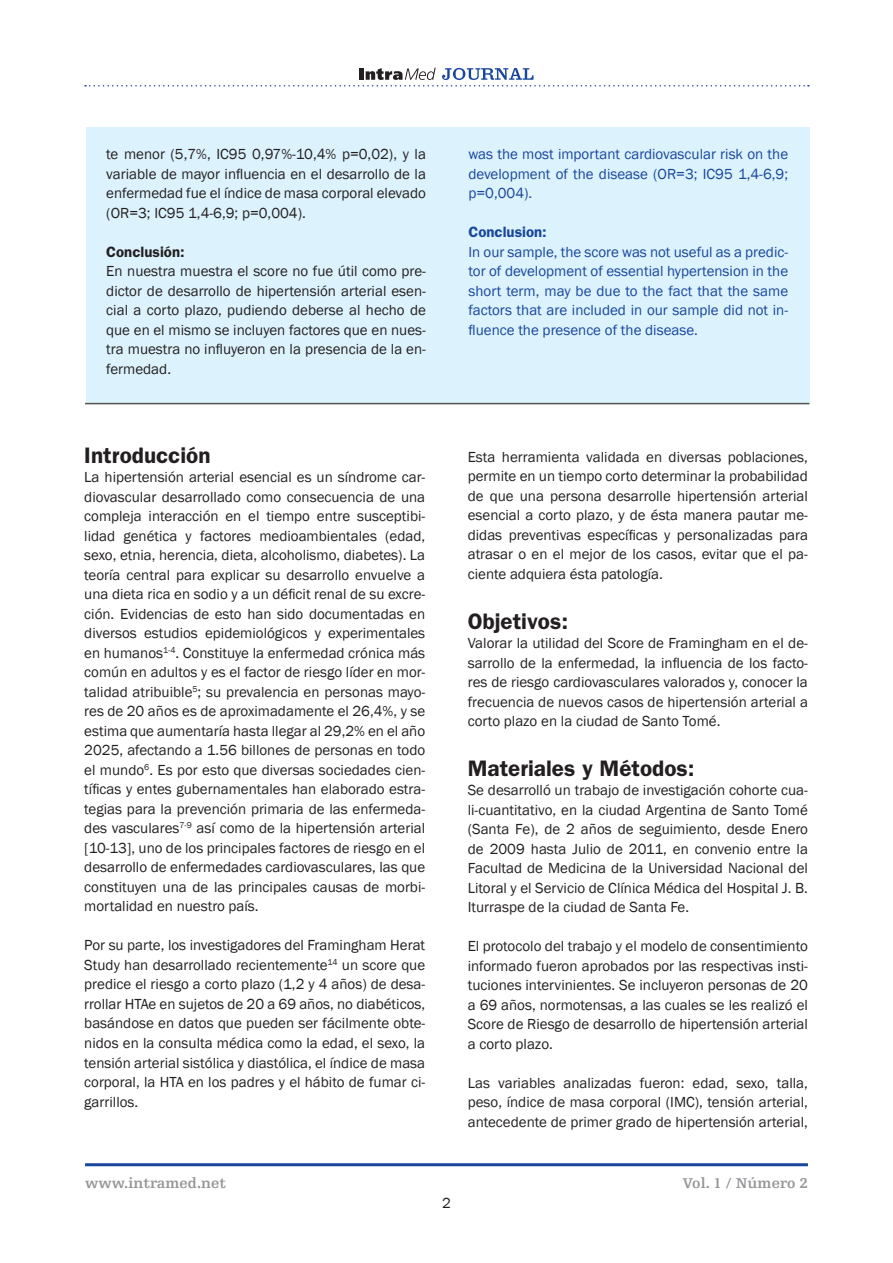
<style>
.page{position:relative;width:893px;height:1263px;background:#fff}
.page>*{position:absolute;margin:0;border:0;box-sizing:border-box;transform-origin:0 0}
.t1{font:600 22.5px "Franklin Gothic";color:#231f20}
.t2{font:15px/19.5px "Franklin Gothic";color:#231f20;text-align:justify}
.t3{font:15px/19.5px "Franklin Gothic";color:#18469d;text-align:justify}
.t4{font:700 15px "Egyptienne F";color:#939598}
.t5{font:600 15px "Franklin Gothic";color:#231f20}
.t6{font:600 15px "Franklin Gothic";color:#18469d}
</style>
<div class="page">
<hr style="left:85px;top:1163px;width:723px;height:3px;background:#18469d">
<svg style="left:85px;top:68px;width:724px;height:19px"></svg>
<div style="left:86px;top:128px;width:723px;height:275px;background:#dcf2fc"></div>
<hr style="left:85px;top:403px;width:724px;height:1px;background:#555252">
<p class="t2" style="left:106px;top:145px;width:321px">te menor (5,7%, IC95 0,97%-10,4% p=0,02), y la variable de mayor influencia en el desarrollo de la enfermedad fue el índice de masa corporal elevado (OR=3; IC95 1,4-6,9; p=0,004).</p>
<p class="t5" style="left:106px;top:243px;width:80px">Conclusión:</p>
<p class="t2" style="left:106px;top:262px;width:321px">En nuestra muestra el score no fue útil como pre&shy;dictor de desarrollo de hipertensión arterial esen&shy;cial a corto plazo, pudiendo deberse al hecho de que en el mismo se incluyen factores que en nues&shy;tra muestra no influyeron en la presencia de la en&shy;fermedad.</p>
<h1 class="t1" style="left:84px;top:442px;width:128px">Introducción</h1>
<p class="t2" style="left:84px;top:468px;width:342px">La hipertensión arterial esencial es un síndrome car&shy;diovascular desarrollado como consecuencia de una compleja interacción en el tiempo entre susceptibi&shy;lidad genética y factores medioambientales (edad, sexo, etnia, herencia, dieta, alcoholismo, diabetes). La teoría central para explicar su desarrollo envuelve a una dieta rica en sodio y a un déficit renal de su excre&shy;ción. Evidencias de esto han sido documentadas en diversos estudios epidemiológicos y experimentales en humanos<sup>1-4</sup>. Constituye la enfermedad crónica más común en adultos y es el factor de riesgo líder en mor&shy;talidad atribuible<sup>5</sup>; su prevalencia en personas mayo&shy;res de 20 años es de aproximadamente el 26,4%, y se estima que aumentaría hasta llegar al 29,2% en el año 2025, afectando a 1.56 billones de personas en todo el mundo<sup>6</sup>. Es por esto que diversas sociedades cien&shy;tíficas y entes gubernamentales han elaborado estra&shy;tegias para la prevención primaria de las enfermeda&shy;des vasculares<sup>7-9</sup> así como de la hipertensión arterial [10-13], uno de los principales factores de riesgo en el desarrollo de enfermedades cardiovasculares, las que constituyen una de las principales causas de morbi&shy;mortalidad en nuestro país.</p>
<p class="t2" style="left:84px;top:936px;width:342px">Por su parte, los investigadores del Framingham Herat Study han desarrollado recientemente<sup>14</sup> un score que predice el riesgo a corto plazo (1,2 y 4 años) de desa&shy;rrollar HTAe en sujetos de 20 a 69 años, no diabéticos, basándose en datos que pueden ser fácilmente obte&shy;nidos en la consulta médica como la edad, el sexo, la tensión arterial sistólica y diastólica, el índice de masa corporal, la HTA en los padres y el hábito de fumar ci&shy;garrillos.</p>
<p class="t3" style="left:468px;top:145px;width:321px">was the most important cardiovascular risk on the development of the disease (OR=3; IC95 1,4-6,9; p=0,004).</p>
<p class="t6" style="left:468px;top:223px;width:80px">Conclusion:</p>
<p class="t3" style="left:468px;top:242px;width:321px">In our sample, the score was not useful as a predic&shy;tor of development of essential hypertension in the short term, may be due to the fact that the same factors that are included in our sample did not in&shy;fluence the presence of the disease.</p>
<p class="t2" style="left:468px;top:447px;width:342px">Esta herramienta validada en diversas poblaciones, permite en un tiempo corto determinar la probabilidad de que una persona desarrolle hipertensión arterial esencial a corto plazo, y de ésta manera pautar me&shy;didas preventivas específicas y personalizadas para atrasar o en el mejor de los casos, evitar que el pa&shy;ciente adquiera ésta patología.</p>
<h1 class="t1" style="left:468px;top:607px;width:102px">Objetivos:</h1>
<p class="t2" style="left:468px;top:633px;width:342px">Valorar la utilidad del Score de Framingham en el de&shy;sarrollo de la enfermedad, la influencia de los facto&shy;res de riesgo cardiovasculares valorados y, conocer la frecuencia de nuevos casos de hipertensión arterial a corto plazo en la ciudad de Santo Tomé.</p>
<h1 class="t1" style="left:468px;top:754px;width:228px">Materiales y Métodos:</h1>
<p class="t2" style="left:468px;top:780px;width:342px">Se desarrolló un trabajo de investigación cohorte cua&shy;li-cuantitativo, en la ciudad Argentina de Santo Tomé (Santa Fe), de 2 años de seguimiento, desde Enero de 2009 hasta Julio de 2011, en convenio entre la Facultad de Medicina de la Universidad Nacional del Litoral y el Servicio de Clínica Médica del Hospital J. B.<br>Iturraspe de la ciudad de Santa Fe.</p>
<p class="t2" style="left:468px;top:936px;width:342px">El protocolo del trabajo y el modelo de consentimiento informado fueron aprobados por las respectivas insti&shy;tuciones intervinientes. Se incluyeron personas de 20 a 69 años, normotensas, a las cuales se les realizó el Score de Riesgo de desarrollo de hipertensión arterial a corto plazo.</p>
<p class="t2" style="left:468px;top:1073px;width:342px">Las variables analizadas fueron: edad, sexo, talla, peso, índice de masa corporal (IMC), tensión arterial, antecedente de primer grado de hipertensión arterial,</p>
<p class="t4" style="left:85px;top:1175px;width:143px">www.intramed.net</p>
<p class="t4" style="left:683px;top:1175px;width:127px">Vol. 1 / Número 2</p>
<p class="t2" style="left:442px;top:1193px;width:10px">2</p>
</div>
